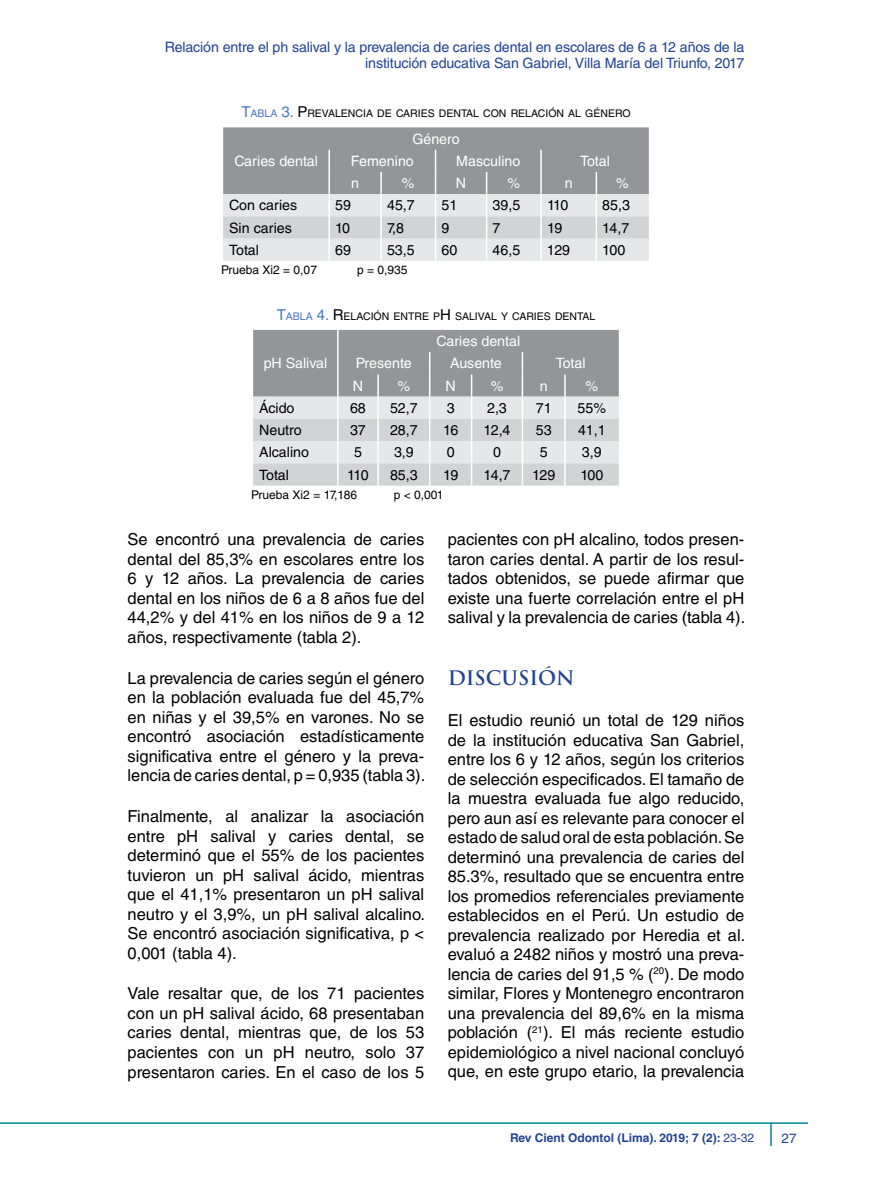
<style>
.page{position:relative;width:872px;height:1187px;background:#fff}
.page>*{position:absolute;margin:0;border:0;box-sizing:border-box;transform-origin:0 0}
.t1{font:700 19.5px "Trajan Pro";color:#204491}
.t2{font:16.5px/19.5px "Helvetica LT Std";color:#000;text-align:justify}
.t3{font:14.25px "Helvetica LT Std";color:#000}
.t4{font:14.25px/16.5px "Helvetica LT Std";letter-spacing:-.01em;color:#204491;text-align:right}
.t5{font:14.25px "Helvetica LT Std";color:#fff}
.t6{font:13.5px "Helvetica LT Std";color:#204491}
.t7{font:12px "Helvetica LT Std";color:#000}
.t8{font:700 12px "Helvetica LT Std";color:#204491}
.t9{font:10.5px "Helvetica LT Std";color:#000}
.s1{font-size:15px;color:#4978bc}
.s2{color:#4978bc}
.s3{font-size:15px}
.s4{font-weight:400}
</style>
<div class="page">
<hr style="left:0;top:1122px;width:808px;height:1px;background:#0089a2">
<svg style="left:770px;top:1122px;width:1px;height:23px"></svg>
<svg style="left:223px;top:127px;width:426px;height:134px;background:#babcbd"></svg>
<hr style="left:540px;top:238px;width:2px;height:23px;background:#fff">
<hr style="left:595px;top:238px;width:2px;height:23px;background:#fff">
<svg style="left:253px;top:330px;width:366px;height:155px;background:#bdbfc1"></svg>
<p class="t4" style="left:165px;top:39px;width:581px">Relación entre el ph salival y la prevalencia de caries dental en escolares de 6 a 12 años de la institución educativa San Gabriel, Villa María del Triunfo, 2017</p>
<p class="t9" style="left:241px;top:107px;width:391px"><span class="s1">T</span><span class="s2">ABLA</span> <span class="s1">3.</span> <span class="s3">P</span>REVALENCIA DE CARIES DENTAL CON RELACIÓN AL GÉNERO</p>
<p class="t5" style="left:412px;top:130px;width:49px">Género</p>
<p class="t5" style="left:234px;top:153px;width:85px">Caries dental</p>
<p class="t5" style="left:351px;top:153px;width:64px">Femenino</p>
<p class="t5" style="left:456px;top:153px;width:66px">Masculino</p>
<p class="t5" style="left:580px;top:153px;width:31px">Total</p>
<p class="t5" style="left:351px;top:175px;width:9px">n</p>
<p class="t5" style="left:402px;top:175px;width:14px">%</p>
<p class="t5" style="left:456px;top:175px;width:12px">N</p>
<p class="t5" style="left:507px;top:175px;width:14px">%</p>
<p class="t5" style="left:564px;top:175px;width:9px">n</p>
<p class="t5" style="left:616px;top:175px;width:14px">%</p>
<p class="t3" style="left:229px;top:197px;width:70px">Con caries</p>
<p class="t3" style="left:335px;top:197px;width:17px">59</p>
<p class="t3" style="left:387px;top:197px;width:29px">45,7</p>
<p class="t3" style="left:441px;top:197px;width:17px">51</p>
<p class="t3" style="left:492px;top:197px;width:29px">39,5</p>
<p class="t3" style="left:547px;top:197px;width:23px">110</p>
<p class="t3" style="left:602px;top:197px;width:29px">85,3</p>
<p class="t3" style="left:229px;top:219px;width:64px">Sin caries</p>
<p class="t3" style="left:335px;top:219px;width:17px">10</p>
<p class="t3" style="left:387px;top:219px;width:19px">7,8</p>
<p class="t3" style="left:441px;top:219px;width:9px">9</p>
<p class="t3" style="left:492px;top:219px;width:9px">7</p>
<p class="t3" style="left:547px;top:219px;width:17px">19</p>
<p class="t3" style="left:602px;top:219px;width:29px">14,7</p>
<p class="t3" style="left:229px;top:241px;width:31px">Total</p>
<p class="t3" style="left:335px;top:241px;width:17px">69</p>
<p class="t3" style="left:387px;top:241px;width:29px">53,5</p>
<p class="t3" style="left:441px;top:241px;width:17px">60</p>
<p class="t3" style="left:492px;top:241px;width:29px">46,5</p>
<p class="t3" style="left:547px;top:241px;width:25px">129</p>
<p class="t3" style="left:602px;top:241px;width:24px">100</p>
<p class="t7" style="left:221px;top:263px;width:97px">Prueba Xi2 = 0,07</p>
<p class="t7" style="left:357px;top:263px;width:52px">p = 0,935</p>
<p class="t9" style="left:277px;top:310px;width:320px"><span class="s1">T</span><span class="s2">ABLA</span> <span class="s1">4.</span> <span class="s3">R</span>ELACIÓN ENTRE P<span class="s3">H</span> SALIVAL Y CARIES DENTAL</p>
<p class="t5" style="left:436px;top:333px;width:85px">Caries dental</p>
<p class="t5" style="left:264px;top:355px;width:65px">pH Salival</p>
<p class="t5" style="left:356px;top:355px;width:57px">Presente</p>
<p class="t5" style="left:450px;top:355px;width:53px">Ausente</p>
<p class="t5" style="left:555px;top:355px;width:31px">Total</p>
<p class="t5" style="left:353px;top:377px;width:12px">N</p>
<p class="t5" style="left:397px;top:377px;width:14px">%</p>
<p class="t5" style="left:445px;top:377px;width:12px">N</p>
<p class="t5" style="left:490px;top:377px;width:14px">%</p>
<p class="t5" style="left:540px;top:377px;width:9px">n</p>
<p class="t5" style="left:585px;top:377px;width:14px">%</p>
<p class="t3" style="left:259px;top:399px;width:37px">Ácido</p>
<p class="t3" style="left:350px;top:399px;width:17px">68</p>
<p class="t3" style="left:390px;top:399px;width:29px">52,7</p>
<p class="t3" style="left:447px;top:399px;width:9px">3</p>
<p class="t3" style="left:487px;top:399px;width:21px">2,3</p>
<p class="t3" style="left:536px;top:399px;width:17px">71</p>
<p class="t3" style="left:577px;top:399px;width:30px">55%</p>
<p class="t3" style="left:259px;top:422px;width:44px">Neutro</p>
<p class="t3" style="left:350px;top:422px;width:17px">37</p>
<p class="t3" style="left:390px;top:422px;width:29px">28,7</p>
<p class="t3" style="left:443px;top:422px;width:17px">16</p>
<p class="t3" style="left:483px;top:422px;width:29px">12,4</p>
<p class="t3" style="left:536px;top:422px;width:17px">53</p>
<p class="t3" style="left:578px;top:422px;width:29px">41,1</p>
<p class="t3" style="left:259px;top:444px;width:51px">Alcalino</p>
<p class="t3" style="left:354px;top:444px;width:9px">5</p>
<p class="t3" style="left:394px;top:444px;width:21px">3,9</p>
<p class="t3" style="left:447px;top:444px;width:9px">0</p>
<p class="t3" style="left:493px;top:444px;width:9px">0</p>
<p class="t3" style="left:540px;top:444px;width:9px">5</p>
<p class="t3" style="left:582px;top:444px;width:21px">3,9</p>
<p class="t3" style="left:259px;top:466px;width:31px">Total</p>
<p class="t3" style="left:347px;top:466px;width:23px">110</p>
<p class="t3" style="left:390px;top:466px;width:29px">85,3</p>
<p class="t3" style="left:443px;top:466px;width:17px">19</p>
<p class="t3" style="left:483px;top:466px;width:29px">14,7</p>
<p class="t3" style="left:532px;top:466px;width:25px">129</p>
<p class="t3" style="left:580px;top:466px;width:24px">100</p>
<p class="t7" style="left:251px;top:487px;width:108px">Prueba Xi2 = 17,186</p>
<p class="t7" style="left:394px;top:487px;width:51px">p &lt; 0,001</p>
<p class="t2" style="left:128px;top:529px;width:298px">Se encontró una prevalencia de caries dental del 85,3% en escolares entre los 6 y 12 años. La prevalencia de caries dental en los niños de 6 a 8 años fue del 44,2% y del 41% en los niños de 9 a 12 años, respectivamente (tabla 2).</p>
<p class="t2" style="left:128px;top:668px;width:299px">La prevalencia de caries según el género en la población evaluada fue del 45,7% en niñas y el 39,5% en varones. No se encontró asociación estadísticamente significativa entre el género y la preva&shy;lencia de caries dental, p = 0,935 (tabla 3).</p>
<p class="t2" style="left:128px;top:806px;width:299px">Finalmente, al analizar la asociación entre pH salival y caries dental, se determinó que el 55% de los pacientes tuvieron un pH salival ácido, mientras que el 41,1% presentaron un pH salival neutro y el 3,9%, un pH salival alcalino.<br>Se encontró asociación significativa, p &lt; 0,001 (tabla 4).</p>
<p class="t2" style="left:128px;top:983px;width:298px">Vale resaltar que, de los 71 pacientes con un pH salival ácido, 68 presentaban caries dental, mientras que, de los 53 pacientes con un pH neutro, solo 37 presentaron caries. En el caso de los 5</p>
<p class="t2" style="left:448px;top:530px;width:299px">pacientes con pH alcalino, todos presen&shy;taron caries dental. A partir de los resul&shy;tados obtenidos, se puede afirmar que existe una fuerte correlación entre el pH salival y la prevalencia de caries (tabla 4).</p>
<p class="t1" style="left:448px;top:666px;width:128px">DISCUSIÓN</p>
<p class="t2" style="left:448px;top:710px;width:299px">El estudio reunió un total de 129 niños de la institución educativa San Gabriel, entre los 6 y 12 años, según los criterios de selección especificados. El tamaño de la muestra evaluada fue algo reducido, pero aun así es relevante para conocer el estado de salud oral de esta población. Se determinó una prevalencia de caries del 85.3%, resultado que se encuentra entre los promedios referenciales previamente establecidos en el Perú. Un estudio de prevalencia realizado por Heredia et al. evaluó a 2482 niños y mostró una preva&shy;lencia de caries del 91,5 % (<sup>20</sup>). De modo similar, Flores y Montenegro encontraron una prevalencia del 89,6% en la misma población (<sup>21</sup>). El más reciente estudio epidemiológico a nivel nacional concluyó que, en este grupo etario, la prevalencia</p>
<p class="t8" style="left:510px;top:1130px;width:246px">Rev Cient Odontol (Lima). 2019; 7 (2): <span class="s4">23-32</span></p>
<p class="t6" style="left:781px;top:1130px;width:17px">27</p>
</div>
